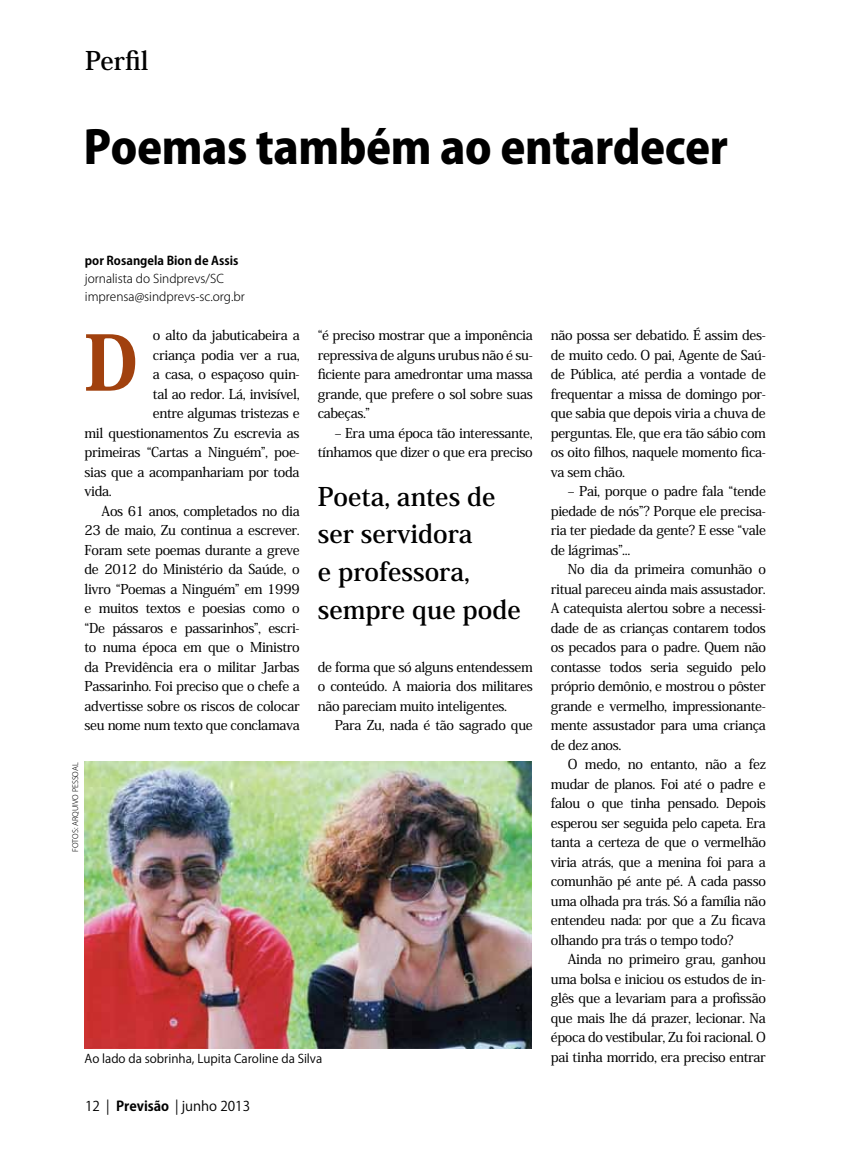
<style>
.page{position:relative;width:851px;height:1149px;background:#fff}
.page>*{position:absolute;margin:0;border:0;box-sizing:border-box;transform-origin:0 0}
.t1{font:800 75px "Koz Min Pr 6 N";color:#a1410e}
.t2{font:800 45px "Koz Go Pr 6 N";letter-spacing:-.01em;color:#000}
.t3{font:700 25.5px/37.5px "Koz Min Pr 6 N";color:#000}
.t4{font:500 13.5px/19.5px "Koz Min Pro";letter-spacing:-.025em;color:#000;text-align:justify}
.t5{font:13.5px "Koz Go Pr 6 N";color:#000}
.t6{font:300 12px/18px "Koz Go Pr 6 N";color:#000}
.t7{font:12px "Koz Go Pro";color:#000}
.t8{font:700 12px "Koz Go Pr 6 N";color:#000}
.t9{font:300 7.5px "Koz Go Pro";color:#000}
.s1{font-weight:700}
</style>
<div class="page">
<img style="left:84px;top:761px;width:448px;height:287px">
<h3 class="t3" style="left:85px;top:42px;width:65px">Perfil</h3>
<h2 class="t2" style="left:83px;top:122px;width:646px">Poemas também ao entardecer</h2>
<p class="t8" style="left:85px;top:254px;width:155px">por Rosangela Bion de Assis</p>
<p class="t6" style="left:85px;top:270px;width:161px">jornalista do Sindprevs/SC imprensa@sindprevs-sc.org.br</p>
<p class="t4" style="left:153px;top:325px;width:148px">o alto da jabuticabeira a</p>
<p class="t4" style="left:153px;top:344px;width:148px">criança podia ver a rua,</p>
<p class="t4" style="left:153px;top:364px;width:148px">a casa, o espaçoso quin-</p>
<p class="t4" style="left:153px;top:383px;width:148px">tal ao redor. Lá, invisível,</p>
<p class="t4" style="left:153px;top:403px;width:148px">entre algumas tristezas e</p>
<p class="t4" style="left:85px;top:422px;width:216px">mil questionamentos Zu escrevia as</p>
<p class="t4" style="left:85px;top:442px;width:216px">primeiras “Cartas a Ninguém”, poe-</p>
<p class="t4" style="left:85px;top:461px;width:216px">sias que a acompanhariam por toda</p>
<p class="t4" style="left:85px;top:481px;width:29px">vida.</p>
<p class="t4" style="left:102px;top:500px;width:199px">Aos 61 anos, completados no dia</p>
<p class="t4" style="left:85px;top:520px;width:216px">23 de maio, Zu continua a escrever.</p>
<p class="t4" style="left:85px;top:539px;width:216px">Foram sete poemas durante a greve</p>
<p class="t4" style="left:85px;top:559px;width:216px">de 2012 do Ministério da Saúde, o</p>
<p class="t4" style="left:85px;top:578px;width:216px">livro “Poemas a Ninguém” em 1999</p>
<p class="t4" style="left:85px;top:598px;width:216px">e muitos textos e poesias como o</p>
<p class="t4" style="left:85px;top:617px;width:216px">“De pássaros e passarinhos”, escri-</p>
<p class="t4" style="left:85px;top:637px;width:216px">to numa época em que o Ministro</p>
<p class="t4" style="left:85px;top:656px;width:216px">da Previdência era o militar Jarbas</p>
<p class="t4" style="left:85px;top:676px;width:216px">Passarinho. Foi preciso que o chefe a</p>
<p class="t4" style="left:85px;top:695px;width:216px">advertisse sobre os riscos de colocar</p>
<p class="t4" style="left:85px;top:715px;width:216px">seu nome num texto que conclamava</p>
<h1 class="t1" style="left:84px;top:321px;width:56px">D</h1>
<p class="t9" style="left:71px;top:851px;width:91px;rotate:-90deg">Fotos: arquivo pessoal</p>
<p class="t4" style="left:317px;top:325px;width:216px">“é preciso mostrar que a imponência repressiva de alguns urubus não é su&shy;ficiente para amedrontar uma massa grande, que prefere o sol sobre suas cabeças.”</p>
<p class="t4" style="left:317px;top:422px;width:216px;text-align:right">– Era uma época tão interessante, tínhamos que dizer o que era preciso</p>
<h3 class="t3" style="left:318px;top:478px;width:204px">Poeta, antes de ser servidora<br>e professora, sempre que pode</h3>
<p class="t4" style="left:317px;top:656px;width:216px">de forma que só alguns entendessem o conteúdo. A maioria dos militares não pareciam muito inteligentes.</p>
<p class="t4" style="left:335px;top:715px;width:199px">Para Zu, nada é tão sagrado que</p>
<p class="t7" style="left:84px;top:1050px;width:239px">Ao lado da sobrinha, Lupita Caroline da Silva</p>
<p class="t5" style="left:85px;top:1097px;width:166px">12 | <span class="s1">Previsão</span> | junho 2013</p>
<p class="t4" style="left:550px;top:325px;width:216px">não possa ser debatido. É assim des&shy;de muito cedo. O pai, Agente de Saú&shy;de Pública, até perdia a vontade de frequentar a missa de domingo por&shy;que sabia que depois viria a chuva de perguntas. Ele, que era tão sábio com os oito filhos, naquele momento fica&shy;va sem chão.</p>
<p class="t4" style="left:550px;top:481px;width:216px;text-indent:17px">– Pai, porque o padre fala “tende piedade de nós”? Porque ele precisa&shy;ria ter piedade da gente? E esse “vale de lágrimas”...</p>
<p class="t4" style="left:550px;top:559px;width:216px;text-indent:17px">No dia da primeira comunhão o ritual pareceu ainda mais assustador.<br>A catequista alertou sobre a necessi&shy;dade de as crianças contarem todos os pecados para o padre. Quem não contasse todos seria seguido pelo próprio demônio, e mostrou o pôster grande e vermelho, impressionante&shy;mente assustador para uma criança de dez anos.</p>
<p class="t4" style="left:550px;top:753px;width:216px;text-indent:17px">O medo, no entanto, não a fez mudar de planos. Foi até o padre e falou o que tinha pensado. Depois esperou ser seguida pelo capeta. Era tanta a certeza de que o vermelhão viria atrás, que a menina foi para a comunhão pé ante pé. A cada passo uma olhada pra trás. Só a família não entendeu nada: por que a Zu ficava olhando pra trás o tempo todo?</p>
<p class="t4" style="left:550px;top:948px;width:216px;text-indent:17px">Ainda no primeiro grau, ganhou uma bolsa e iniciou os estudos de in&shy;glês que a levariam para a profissão que mais lhe dá prazer, lecionar. Na época do vestibular, Zu foi racional. O pai tinha morrido, era preciso entrar</p>
</div>
